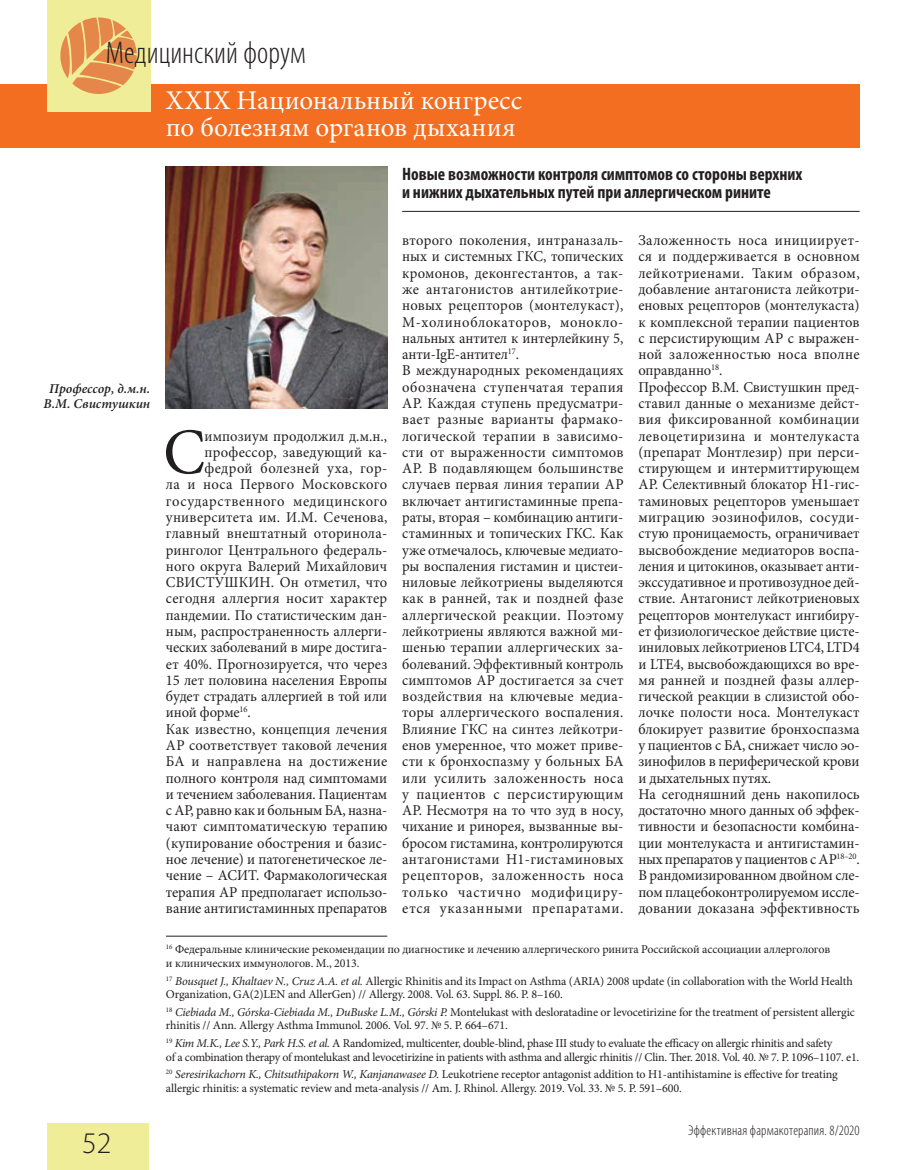
<style>
.page{position:relative;width:915px;height:1170px;background:#fff}
.page>*{position:absolute;margin:0;border:0;box-sizing:border-box;transform-origin:0 0}
.t1{font:65.1px "Minion Pro";color:#231f20}
.t2{font:300 condensed 31.5px "Myriad Pro";color:#231f20}
.t3{font:300 30px "Myriad Pro";color:#231f20}
.t4{font:27px/27px "Minion Pro";letter-spacing:.005em;color:#fff}
.t5{font:700 condensed 18px/18px "Myriad Pro";color:#231f20}
.t6{font:15px/16.4px "Minion Pro";letter-spacing:.005em;color:#231f20}
.t7{font:15px "Minion Pro";letter-spacing:.025em;color:#231f20}
.t8{font:15px "Minion Pro";letter-spacing:.035em;color:#231f20}
.t9{font:15px "Minion Pro";letter-spacing:-.015em;color:#231f20}
.t10{font:300 condensed 14.25px "Myriad Pro";letter-spacing:.015em;color:#231f20}
.t11{font:italic 600 13.5px/15px "Minion Pro";color:#231f20;text-align:center}
.t12{font:12px/13.5px "Minion Pro";letter-spacing:-.015em;color:#231f20}
.s1{font-style:italic}
</style>
<div class="page">
<div style="left:0;top:84px;width:859px;height:63px;background:#f36e21"></div>
<div style="left:47px;top:0;width:103px;height:111px;background:#efed97"></div>
<svg style="left:60px;top:17px;width:77px;height:77px"></svg>
<div style="left:47px;top:1123px;width:101px;height:46px;background:#efed97"></div>
<hr style="left:402px;top:211px;width:457px;height:1px;background:#231f20">
<img style="left:166px;top:167px;width:221px;height:241px">
<hr style="left:166px;top:935px;width:221px;height:1px;background:#231f20">
<h2 class="t2" style="left:106px;top:34px;width:201px">Медицинский форум</h2>
<p class="t11" style="left:43px;top:381px;width:108px">Профессор, д.м.н.<br>В.М. Свистушкин</p>
<h3 class="t3" style="left:82px;top:1125px;width:31px">52</h3>
<h3 class="t4" style="left:166px;top:87px;width:358px">XXIX Национальный конгресс по болезням органов дыхания</h3>
<p class="t5" style="left:402px;top:165px;width:402px">Новые возможности контроля симптомов со стороны верхних и нижних дыхательных путей при аллергическом рините</p>
<h1 class="t1" style="left:163px;top:408px;width:43px">С</h1>
<p class="t6" style="left:204px;top:427px;width:184px">импозиум продолжил д.м.н.,</p>
<p class="t6" style="left:204px;top:444px;width:184px">профессор, заведующий ка-</p>
<p class="t7" style="left:204px;top:458px;width:184px">федрой болезней уха, гор-</p>
<p class="t7" style="left:166px;top:474px;width:223px">ла и носа Первого Московского</p>
<p class="t8" style="left:166px;top:491px;width:223px">государственного медицинского</p>
<p class="t6" style="left:166px;top:509px;width:223px">университета им. И.М. Сеченова,</p>
<p class="t6" style="left:166px;top:525px;width:223px">главный внештатный оторинола-</p>
<p class="t6" style="left:166px;top:541px;width:223px">ринголог Центрального федераль-</p>
<p class="t6" style="left:166px;top:558px;width:223px">ного округа Валерий Михайлович</p>
<p class="t6" style="left:166px;top:574px;width:223px">СВИСТУШКИН. Он отметил, что</p>
<p class="t6" style="left:166px;top:590px;width:223px">сегодня аллергия носит характер</p>
<p class="t6" style="left:166px;top:606px;width:223px">пандемии. По статистическим дан-</p>
<p class="t6" style="left:166px;top:623px;width:223px">ным, распространенность аллерги-</p>
<p class="t6" style="left:166px;top:639px;width:223px">ческих заболеваний в мире достига-</p>
<p class="t6" style="left:166px;top:655px;width:223px">ет 40%. Прогнозируется, что через</p>
<p class="t6" style="left:166px;top:672px;width:223px">15 лет половина населения Европы</p>
<p class="t6" style="left:166px;top:688px;width:223px">будет страдать аллергией в той или</p>
<p class="t9" style="left:166px;top:702px;width:86px">иной форме<sup>16</sup>.</p>
<p class="t6" style="left:166px;top:720px;width:223px">Как известно, концепция лечения</p>
<p class="t6" style="left:166px;top:737px;width:223px">АР соответствует таковой лечения</p>
<p class="t6" style="left:166px;top:753px;width:223px">БА и направлена на достижение</p>
<p class="t6" style="left:166px;top:769px;width:223px">полного контроля над симптомами</p>
<p class="t6" style="left:166px;top:785px;width:223px">и течением заболевания. Пациентам</p>
<p class="t6" style="left:166px;top:802px;width:223px">с АР, равно как и больным БА, назна-</p>
<p class="t6" style="left:166px;top:818px;width:223px">чают симптоматическую терапию</p>
<p class="t6" style="left:166px;top:834px;width:223px">(купирование обострения и базис-</p>
<p class="t6" style="left:166px;top:851px;width:223px">ное лечение) и патогенетическое ле-</p>
<p class="t6" style="left:166px;top:867px;width:223px">чение – АСИТ. Фармакологическая</p>
<p class="t6" style="left:166px;top:883px;width:223px">терапия АР предполагает использо-</p>
<p class="t6" style="left:166px;top:899px;width:223px">вание антигистаминных препаратов</p>
<p class="t6" style="left:402px;top:232px;width:223px">второго поколения, интраназаль&shy;ных и системных ГКС, топических кромонов, деконгестантов, а так&shy;же антагонистов антилейкотрие&shy;новых рецепторов (монтелукаст),<br>М-холиноблокаторов, монокло&shy;нальных антител к интерлейкину 5, анти-IgE-антител<sup>17</sup>.<br>В международных рекомендациях обозначена ступенчатая терапия<br>АР. Каждая ступень предусматри&shy;вает разные варианты фармако&shy;логической терапии в зависимо&shy;сти от выраженности симптомов<br>АР. В подавляющем большинстве случаев первая линия терапии АР включает антигистаминные препа&shy;раты, вторая – комбинацию антиги&shy;стаминных и топических ГКС. Как уже отмечалось, ключевые медиато&shy;ры воспаления гистамин и цистеи&shy;ниловые лейкотриены выделяются как в ранней, так и поздней фазе аллергической реакции. Поэтому лейкотриены являются важной ми&shy;шенью терапии аллергических за&shy;болеваний. Эффективный контроль симптомов АР достигается за счет воздействия на ключевые медиа&shy;торы аллергического воспаления.<br>Влияние ГКС на синтез лейкотри&shy;енов умеренное, что может приве&shy;сти к бронхоспазму у больных БА или усилить заложенность носа у пациентов с персистирующим<br>АР. Несмотря на то что зуд в носу, чихание и ринорея, вызванные вы&shy;бросом гистамина, контролируются антагонистами Н1-гистаминовых рецепторов, заложенность носа только частично модифициру&shy;ется указанными препаратами.</p>
<p class="t6" style="left:638px;top:232px;width:223px">Заложенность носа инициирует&shy;ся и поддерживается в основном лейкотриенами. Таким образом, добавление антагониста лейкотри&shy;еновых рецепторов (монтелукаста) к комплексной терапии пациентов с персистирующим АР с выражен&shy;ной заложенностью носа вполне оправданно<sup>18</sup>.<br>Профессор В.М. Свистушкин пред&shy;ставил данные о механизме дейст&shy;вия фиксированной комбинации левоцетиризина и монтелукаста (препарат Монтлезир) при перси&shy;стирующем и интермиттирующем<br>АР. Селективный блокатор Н1-гис&shy;таминовых рецепторов уменьшает миграцию эозинофилов, сосуди&shy;стую проницаемость, ограничивает высвобождение медиаторов воспа&shy;ления и цитокинов, оказывает анти&shy;экссудативное и противозудное дей&shy;ствие. Антагонист лейкотриеновых рецепторов монтелукаст ингибиру&shy;ет физиологическое действие цисте&shy;иниловых лейкотриенов LTC4, LTD4 и LTE4, высвобождающихся во вре&shy;мя ранней и поздней фазы аллер&shy;гической реакции в слизистой обо&shy;лочке полости носа. Монтелукаст блокирует развитие бронхоспазма у пациентов с БА, снижает число эо&shy;зинофилов в периферической крови и дыхательных путях.<br>На сегодняшний день накопилось достаточно много данных об эффек&shy;тивности и безопасности комбина&shy;ции монтелукаста и антигистамин&shy;ных препаратов у пациентов с АР<sup>18–20</sup>.<br>В рандомизированном двойном сле&shy;пом плацебоконтролируемом иссле&shy;довании доказана эффективность</p>
<p class="t12" style="left:166px;top:942px;width:665px"><sup>16</sup> Федеральные клинические рекомендации по диагностике и лечению аллергического ринита Российской ассоциации аллергологов и клинических иммунологов. М., 2013.</p>
<p class="t12" style="left:166px;top:974px;width:688px"><sup>17</sup> <span class="s1">Bousquet J., Khaltaev N., Cruz A.A. et al.</span> Allergic Rhinitis and its Impact on Asthma (ARIA) 2008 update (in collaboration with the World Health<br>Organization, GA(2)LEN and AllerGen) // Allergy. 2008. Vol. 63. Suppl. 86. P. 8–160.</p>
<p class="t12" style="left:166px;top:1005px;width:690px"><sup>18</sup> <span class="s1">Ciebiada M., Górska-Ciebiada M., DuBuske L.M., Górski P.</span> Montelukast with desloratadine or levocetirizine for the treatment of persistent allergic rhinitis // Ann. Allergy Asthma Immunol. 2006. Vol. 97. № 5. P. 664–671.</p>
<p class="t12" style="left:166px;top:1036px;width:694px"><sup>19</sup> <span class="s1">Kim M.K., Lee S.Y., Park H.S. et al.</span> A Randomized, multicenter, double-blind, phase III study to evaluate the efficacy on allergic rhinitis and safety<br>of a combination therapy of montelukast and levocetirizine in patients with asthma and allergic rhinitis // Clin. Ther. 2018. Vol. 40. № 7. P. 1096–1107. e1.</p>
<p class="t12" style="left:166px;top:1067px;width:673px"><sup>20</sup> <span class="s1">Seresirikachorn K., Chitsuthipakorn W., Kanjanawasee D.</span> Leukotriene receptor antagonist addition to H1-antihistamine is effective for treating allergic rhinitis: a systematic review and meta-analysis // Am. J. Rhinol. Allergy. 2019. Vol. 33. № 5. P. 591–600.</p>
<p class="t10" style="left:688px;top:1121px;width:173px">Эффективная фармакотерапия. 8/2020</p>
</div>
